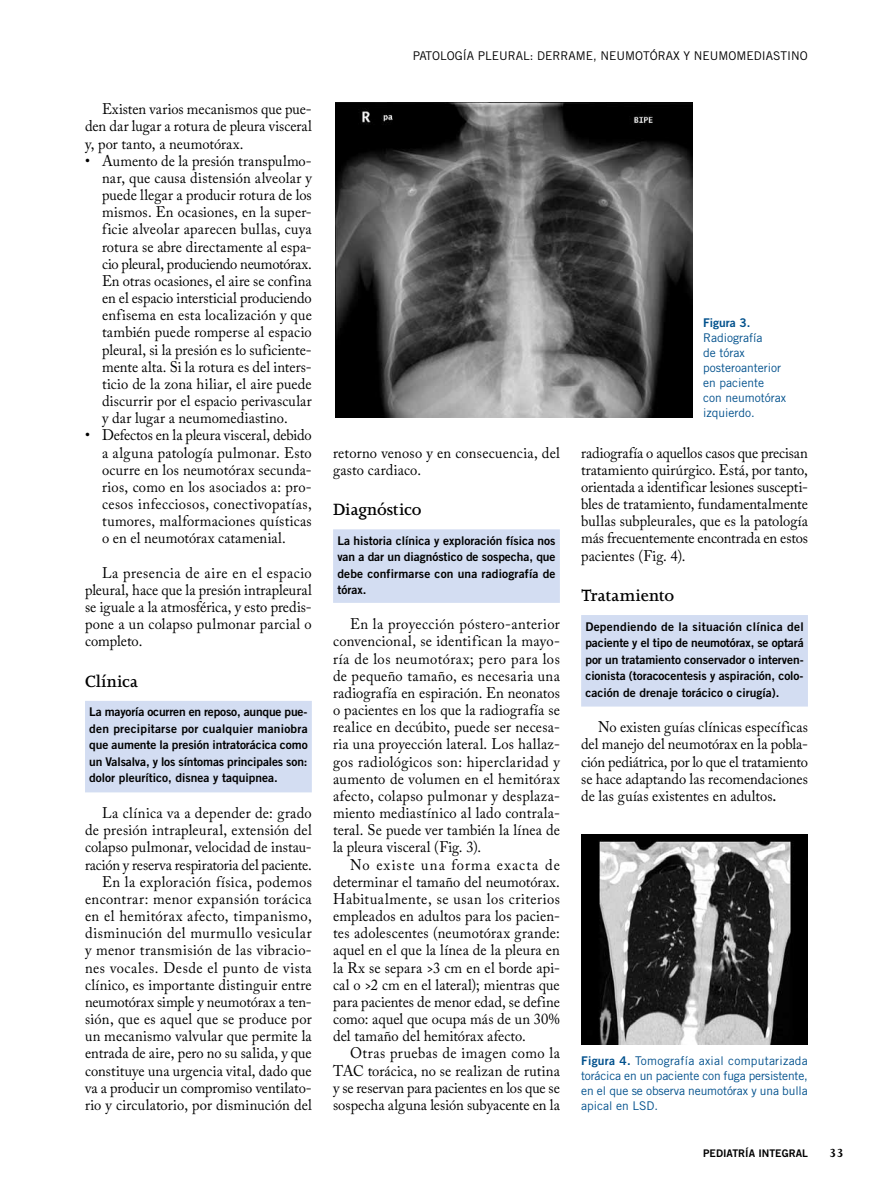
<style>
.page{position:relative;width:893px;height:1191px;background:#fff}
.page>*{position:absolute;margin:0;border:0;box-sizing:border-box;transform-origin:0 0}
.t1{font:600 18.75px "Joanna MT Std";color:#000}
.t2{font:15.3px/17.1px "Adobe Caslon Pro";letter-spacing:.01em;color:#000;text-align:justify;scale:.95 1}
.t3{font:700 13.5px "Joanna MT Std";color:#000}
.t4{font:12px/16.5px "Trade Gothic Bold Two";color:#000;text-align:justify}
.t5{font:12px/15px "Trade Gothic";color:#00508c;text-align:justify}
.t6{font:12px "Trade Gothic";color:#000}
.t7{font:12px "Trade Gothic Bold Two";color:#00508c}
.t8{font:10.5px "Trade Gothic Bold Two";color:#000}
.s1{font-weight:600}
.s2{font-family:"Trade Gothic Bold Two"}
</style>
<div class="page">
<div style="left:85px;top:701px;width:227px;height:91px;background:#d3ddf2"></div>
<div style="left:333px;top:529px;width:227px;height:74px;background:#d3ddf2"></div>
<div style="left:581px;top:615px;width:227px;height:91px;background:#d3ddf2"></div>
<img style="left:581px;top:834px;width:227px;height:210px">
<img style="left:335px;top:103px;width:357px;height:314px">
<p class="t2" style="left:85px;top:100px;width:240px;text-indent:17px">Existen varios mecanismos que pue&shy;den dar lugar a rotura de pleura visceral y, por tanto, a neumotórax.</p>
<p class="t2" style="left:102px;top:152px;width:222px;text-indent:-17px">• Aumento de la presión transpulmo&shy;nar, que causa distensión alveolar y puede llegar a producir rotura de los mismos. En ocasiones, en la super&shy;ficie alveolar aparecen bullas, cuya rotura se abre directamente al espa&shy;cio pleural, produciendo neumotórax.<br>En otras ocasiones, el aire se confina en el espacio intersticial produciendo enfisema en esta localización y que también puede romperse al espacio pleural, si la presión es lo suficiente&shy;mente alta. Si la rotura es del inters&shy;ticio de la zona hiliar, el aire puede discurrir por el espacio perivascular y dar lugar a neumomediastino.</p>
<p class="t2" style="left:102px;top:426px;width:222px;text-indent:-17px">• Defectos en la pleura visceral, debido a alguna patología pulmonar. Esto ocurre en los neumotórax secunda&shy;rios, como en los asociados a: pro&shy;cesos infecciosos, conectivopatías, tumores, malformaciones quísticas o en el neumotórax catamenial.</p>
<p class="t2" style="left:85px;top:564px;width:240px;text-indent:17px">La presencia de aire en el espacio pleural, hace que la presión intrapleural se iguale a la atmosférica, y esto predis&shy;pone a un colapso pulmonar parcial o completo.</p>
<p class="t1" style="left:85px;top:671px;width:55px">Clínica</p>
<p class="t4" style="left:89px;top:703px;width:220px">La mayoría ocurren en reposo, aunque pue&shy;den precipitarse por cualquier maniobra que aumente la presión intratorácica como un Valsalva, y los síntomas principales son: dolor pleurítico, disnea y taquipnea.</p>
<p class="t2" style="left:85px;top:804px;width:240px;text-align:right">La clínica va a depender de: grado de presión intrapleural, extensión del colapso pulmonar, velocidad de instau&shy;ración y reserva respiratoria del paciente.<br>En la exploración física, podemos encontrar: menor expansión torácica en el hemitórax afecto, timpanismo, disminución del murmullo vesicular y menor transmisión de las vibracio&shy;nes vocales. Desde el punto de vista clínico, es importante distinguir entre neumotórax simple y neumotórax a ten&shy;sión, que es aquel que se produce por un mecanismo valvular que permite la entrada de aire, pero no su salida, y que constituye una urgencia vital, dado que va a producir un compromiso ventilato&shy;rio y circulatorio, por disminución del</p>
<p class="t6" style="left:413px;top:49px;width:397px">Patología pleural: derrame, neumotórax y neumomediastino</p>
<p class="t2" style="left:333px;top:444px;width:240px">retorno venoso y en consecuencia, del gasto cardiaco.</p>
<p class="t1" style="left:333px;top:499px;width:90px">Diagnóstico</p>
<p class="t4" style="left:337px;top:532px;width:220px">La historia clínica y exploración física nos van a dar un diagnóstico de sospecha, que debe confirmarse con una radiografía de tórax.</p>
<p class="t2" style="left:333px;top:615px;width:240px;text-indent:17px">En la proyección póstero-anterior convencional, se identifican la mayo&shy;ría de los neumotórax; pero para los de pequeño tamaño, es necesaria una radiografía en espiración. En neonatos o pacientes en los que la radiografía se realice en decúbito, puede ser necesa&shy;ria una proyección lateral. Los hallaz&shy;gos radiológicos son: hiperclaridad y aumento de volumen en el hemitórax afecto, colapso pulmonar y desplaza&shy;miento mediastínico al lado contrala&shy;teral. Se puede ver también la línea de la pleura visceral (Fig. 3).</p>
<p class="t2" style="left:333px;top:855px;width:240px;text-indent:17px">No existe una forma exacta de determinar el tamaño del neumotórax.<br>Habitualmente, se usan los criterios empleados en adultos para los pacien&shy;tes adolescentes (neumotórax grande: aquel en el que la línea de la pleura en la Rx se separa &gt;3 cm en el borde api&shy;cal o &gt;2 cm en el lateral); mientras que para pacientes de menor edad, se define como: aquel que ocupa más de un 30% del tamaño del hemitórax afecto.</p>
<p class="t2" style="left:333px;top:1044px;width:240px;text-indent:17px">Otras pruebas de imagen como la TAC torácica, no se realizan de rutina y se reservan para pacientes en los que se sospecha alguna lesión subyacente en la</p>
<p class="t7" style="left:703px;top:315px;width:49px">Figura 3.</p>
<p class="t5" style="left:703px;top:330px;width:84px;text-align:left">Radiografía<br>de tórax posteroanterior en paciente<br>con neumotórax izquierdo.</p>
<p class="t2" style="left:581px;top:444px;width:240px">radiografía o aquellos casos que precisan tratamiento quirúrgico. Está, por tanto, orientada a identificar lesiones suscepti&shy;bles de tratamiento, fundamentalmente bullas subpleurales, que es la patología más frecuentemente encontrada en estos pacientes (Fig. 4).</p>
<p class="t1" style="left:581px;top:585px;width:95px">Tratamiento</p>
<p class="t4" style="left:585px;top:618px;width:220px">Dependiendo de la situación clínica del paciente y el tipo de neumotórax, se optará por un tratamiento conservador o interven&shy;cionista (toracocentesis y aspiración, colo&shy;cación de drenaje torácico o cirugía).</p>
<p class="t2" style="left:581px;top:718px;width:240px;text-indent:17px">No existen guías clínicas específicas del manejo del neumotórax en la pobla&shy;ción pediátrica, por lo que el tratamiento se hace adaptando las recomendaciones de las guías existentes en adultos<span class="s1">.</span></p>
<p class="t5" style="left:581px;top:1053px;width:228px"><span class="s2">Figura 4.</span> Tomografía axial computarizada torácica en un paciente con fuga persistente, en el que se observa neumotórax y una bulla apical en LSD.</p>
<p class="t8" style="left:703px;top:1146px;width:106px">PEDIATRÍA INTEGRAL</p>
<p class="t3" style="left:829px;top:1145px;width:16px">33</p>
</div>
